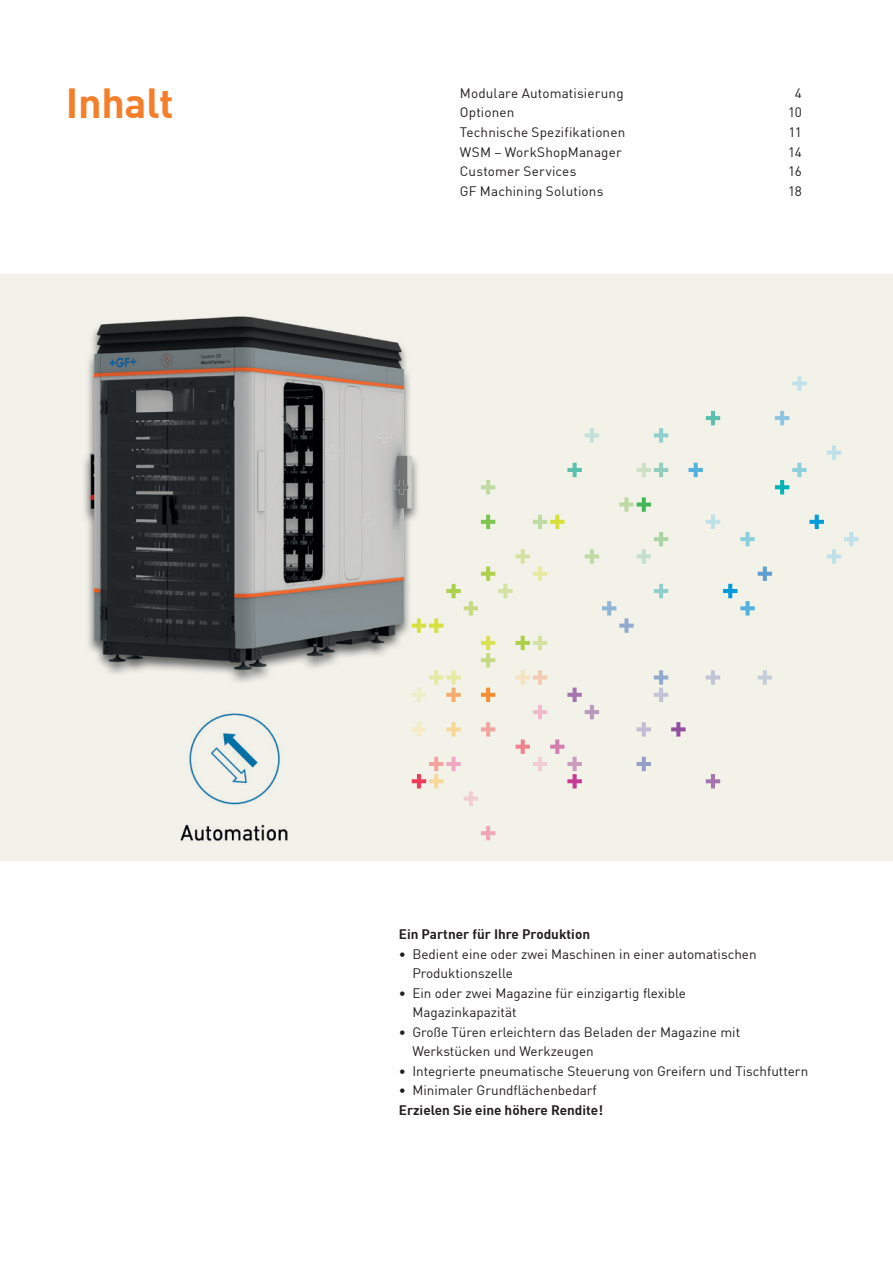
<style>
.page{position:relative;width:893px;height:1263px;background:#fff}
.page>*{position:absolute;margin:0;border:0;box-sizing:border-box;transform-origin:0 0}
.t1{font:700 41.25px "DIN";letter-spacing:-.005em;color:#f47f2a}
.t2{font:13.5px/19.5px "DIN";color:#231f20}
.t3{font:700 13.5px "DIN";color:#231f20}
</style>
<div class="page">
<div style="left:0;top:274px;width:893px;height:587px;background:#f2f2e9"></div>
<svg style="left:481px;top:826px;width:14px;height:14px"></svg>
<svg style="left:412px;top:411px;width:446px;height:395px"></svg>
<svg style="left:792px;top:376px;width:15px;height:15px"></svg>
<img style="left:420px;top:411px;width:17px;height:274px">
<img style="left:429px;top:670px;width:8px;height:15px">
<img style="left:429px;top:618px;width:8px;height:15px">
<img style="left:420px;top:618px;width:6px;height:15px">
<img style="left:84px;top:316px;width:336px;height:369px">
<img style="left:360px;top:515px;width:14px;height:14px">
<img style="left:394px;top:480px;width:15px;height:14px">
<img style="left:325px;top:445px;width:15px;height:15px">
<img style="left:377px;top:428px;width:15px;height:15px">
<img style="left:180px;top:713px;width:108px;height:129px">
<h1 class="t1" style="left:66px;top:76px;width:109px">Inhalt</h1>
<p class="t2" style="left:460px;top:83px;width:165px">Modulare Automatisierung</p>
<p class="t2" style="left:795px;top:83px;width:9px">4</p>
<p class="t2" style="left:460px;top:103px;width:56px">Optionen</p>
<p class="t2" style="left:788px;top:103px;width:15px">10</p>
<p class="t2" style="left:460px;top:122px;width:167px">Technische Spezifikationen</p>
<p class="t2" style="left:789px;top:122px;width:15px">11</p>
<p class="t2" style="left:460px;top:142px;width:163px">WSM – WorkShopManager</p>
<p class="t2" style="left:788px;top:142px;width:15px">14</p>
<p class="t2" style="left:460px;top:161px;width:118px">Customer Services</p>
<p class="t2" style="left:788px;top:161px;width:15px">16</p>
<p class="t2" style="left:460px;top:181px;width:145px">GF Machining Solutions</p>
<p class="t2" style="left:788px;top:181px;width:15px">18</p>
<p class="t3" style="left:399px;top:925px;width:193px">Ein Partner für Ihre Produktion</p>
<p class="t2" style="left:412px;top:944px;width:346px;text-indent:-14px">• Bedient eine oder zwei Maschinen in einer automatischen<br>Produktionszelle</p>
<p class="t2" style="left:412px;top:983px;width:275px;text-indent:-14px">• Ein oder zwei Magazine für einzigartig flexible<br>Magazinkapazität</p>
<p class="t2" style="left:412px;top:1022px;width:329px;text-indent:-14px">• Große Türen erleichtern das Beladen der Magazine mit<br>Werkstücken und Werkzeugen</p>
<p class="t2" style="left:399px;top:1061px;width:411px">• Integrierte pneumatische Steuerung von Greifern und Tischfuttern</p>
<p class="t2" style="left:399px;top:1080px;width:199px">• Minimaler Grundflächenbedarf</p>
<p class="t3" style="left:399px;top:1101px;width:206px">Erzielen Sie eine höhere Rendite!</p>
</div>
